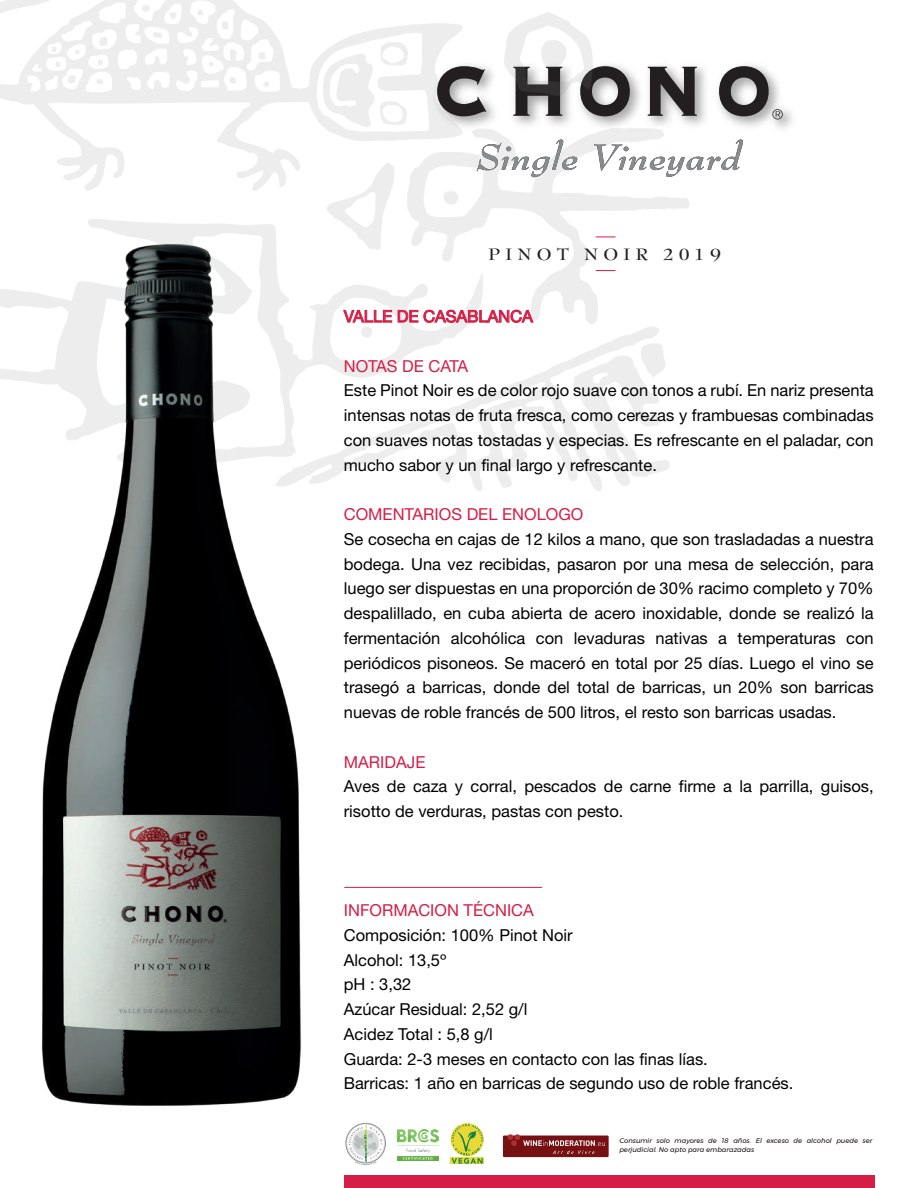
<style>
.page{position:relative;width:918px;height:1188px;background:#fff}
.page>*{position:absolute;margin:0;border:0;box-sizing:border-box;transform-origin:0 0}
.t1{font:700 18px "Bernhard Modern";letter-spacing:.28em;color:#231f20;scale:1.06 1}
.t2{font:16.5px/24.8px "Helvetica Neue";color:#000001;text-align:justify}
.t3{font:16.5px "Helvetica Neue";color:#d51d46}
.t4{font:italic 6.75px/9px "Montserrat";color:#160d0d}
</style>
<div class="page">
<hr style="left:344px;top:887px;width:198px;height:1px;background:#d51d46">
<svg style="left:690px;top:140px;width:53px;height:31px"></svg>
<svg style="left:345px;top:329px;width:315px;height:163px"></svg>
<svg style="left:573px;top:343px;width:96px;height:149px"></svg>
<svg style="left:0;top:0;width:467px;height:191px"></svg>
<svg style="left:142px;top:5px;width:9px;height:7px"></svg>
<svg style="left:169px;top:12px;width:8px;height:8px"></svg>
<svg style="left:197px;top:9px;width:6px;height:6px"></svg>
<svg style="left:222px;top:21px;width:7px;height:8px"></svg>
<svg style="left:258px;top:52px;width:8px;height:8px"></svg>
<svg style="left:263px;top:82px;width:6px;height:5px"></svg>
<svg style="left:229px;top:76px;width:7px;height:8px"></svg>
<svg style="left:209px;top:61px;width:5px;height:6px"></svg>
<svg style="left:152px;top:32px;width:10px;height:6px"></svg>
<svg style="left:96px;top:79px;width:7px;height:5px"></svg>
<svg style="left:98px;top:59px;width:5px;height:6px"></svg>
<svg style="left:56px;top:61px;width:5px;height:6px"></svg>
<svg style="left:75px;top:50px;width:5px;height:4px"></svg>
<svg style="left:67px;top:74px;width:9px;height:10px"></svg>
<svg style="left:99px;top:37px;width:9px;height:9px"></svg>
<svg style="left:52px;top:47px;width:4px;height:5px"></svg>
<svg style="left:321px;top:42px;width:88px;height:86px"></svg>
<svg style="left:326px;top:162px;width:69px;height:56px"></svg>
<svg style="left:407px;top:126px;width:283px;height:203px"></svg>
<svg style="left:0;top:218px;width:484px;height:249px"></svg>
<svg style="left:437px;top:12px;width:346px;height:107px"></svg>
<img style="left:4px;top:218px;width:341px;height:888px">
<svg style="left:596px;top:236px;width:19px;height:1px"></svg>
<svg style="left:596px;top:270px;width:19px;height:1px"></svg>
<div style="left:345px;top:1176px;width:530px;height:12px;background:#d51d46"></div>
<svg style="left:343px;top:310px;width:49px;height:28px"></svg>
<svg style="left:398px;top:310px;width:136px;height:13px"></svg>
<svg style="left:346px;top:1123px;width:39px;height:40px"></svg>
<svg style="left:347px;top:1125px;width:37px;height:37px"></svg>
<svg style="left:349px;top:1124px;width:33px;height:41px"></svg>
<div style="left:345px;top:1123px;width:41px;height:40px;border:1px solid #929697;border-radius:50%"></div>
<svg style="left:451px;top:1123px;width:33px;height:33px"></svg>
<div style="left:451px;top:1157px;width:33px;height:7px;background:#e9d937"></div>
<svg style="left:451px;top:1124px;width:32px;height:40px"></svg>
<img style="left:398px;top:1129px;width:40px;height:31px">
<div style="left:503px;top:1136px;width:106px;height:21px;background:#761013"></div>
<svg style="left:508px;top:1134px;width:97px;height:20px"></svg>
<p class="t1" style="left:488px;top:245px;width:221px">PINOT NOIR 2019</p>
<p class="t3" style="left:344px;top:306px;width:190px">VALLE DE CASABLANCA</p>
<p class="t3" style="left:344px;top:356px;width:126px">NOTAS DE CATA</p>
<p class="t2" style="left:344px;top:378px;width:531px">Este Pinot Noir es de color rojo suave con tonos a rubí. En nariz presenta intensas notas de fruta fresca, como cerezas y frambuesas combinadas con suaves notas tostadas y especias. Es refrescante en el paladar, con mucho sabor y un final largo y refrescante.</p>
<p class="t3" style="left:344px;top:504px;width:241px">COMENTARIOS DEL ENOLOGO</p>
<p class="t2" style="left:344px;top:526px;width:531px">Se cosecha en cajas de 12 kilos a mano, que son trasladadas a nuestra bodega. Una vez recibidas, pasaron por una mesa de selección, para luego ser dispuestas en una proporción de 30% racimo completo y 70% despalillado, en cuba abierta de acero inoxidable, donde se realizó la fermentación alcohólica con levaduras nativas a temperaturas con periódicos pisoneos. Se maceró en total por 25 días. Luego el vino se trasegó a barricas, donde del total de barricas, un 20% son barricas nuevas de roble francés de 500 litros, el resto son barricas usadas.</p>
<p class="t3" style="left:344px;top:752px;width:83px">MARIDAJE</p>
<p class="t2" style="left:344px;top:774px;width:531px">Aves de caza y corral, pescados de carne firme a la parrilla, guisos, risotto de verduras, pastas con pesto.</p>
<p class="t3" style="left:344px;top:900px;width:192px">INFORMACION TÉCNICA</p>
<p class="t2" style="left:344px;top:922px;width:451px;text-align:left">Composición: 100% Pinot Noir<br>Alcohol: 13,5º<br>pH : 3,32<br>Azúcar Residual: 2,52 g/l<br>Acidez Total : 5,8 g/l<br>Guarda: 2-3 meses en contacto con las finas lías.<br>Barricas: 1 año en barricas de segundo uso de roble francés.</p>
<p class="t4" style="left:619px;top:1136px;width:255px">Consumir solo mayores de 18 años. El exceso de alcohol puede ser perjudicial. No apto para embarazadas</p>
</div>
